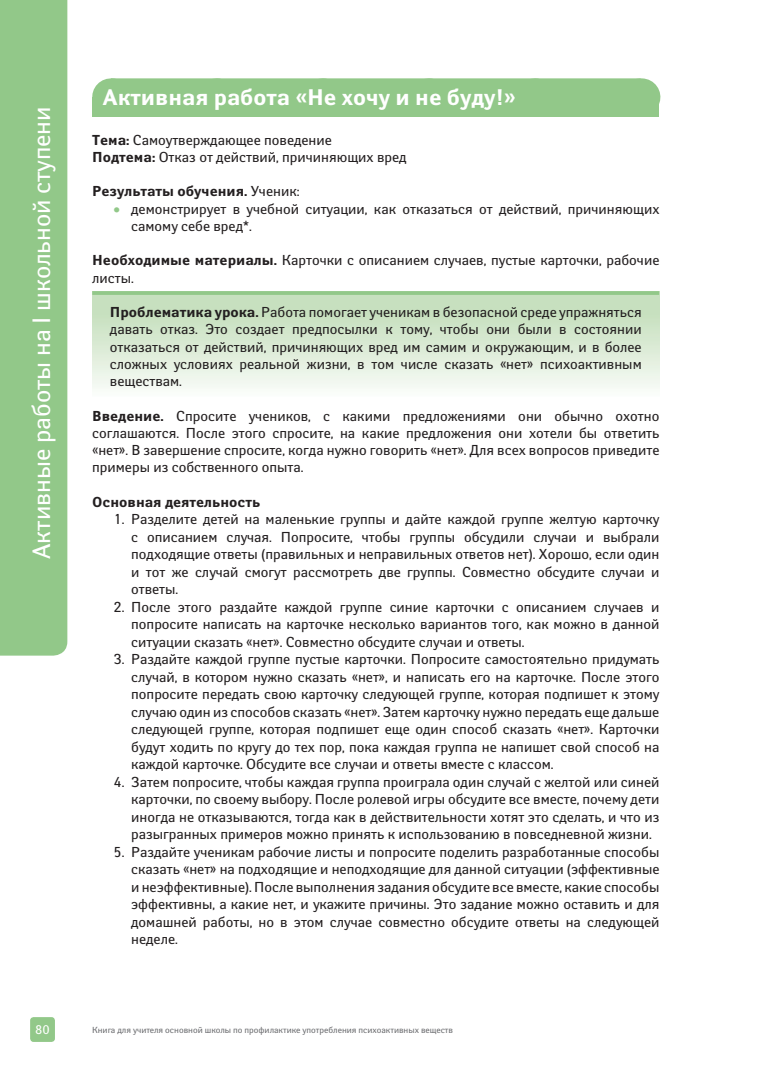
<style>
.page{position:relative;width:780px;height:1088px;background:#fff}
.page>*{position:absolute;margin:0;border:0;box-sizing:border-box;transform-origin:0 0}
.t1{font:25px "Yanus";color:#fff}
.t2{font:700 22.5px "Yanus";color:#fff}
.t3{font:14.38px/17.5px "Yanus";color:#231f20;text-align:justify}
.t4{font:700 14.38px "Yanus";color:#231f20}
.t5{font:12.5px "Yanus";color:#fff}
.t6{font:8.75px "Yanus";color:#6c6d70}
.s1{font-weight:700}
.s2{font-weight:400}
.s3{color:#92c889}
</style>
<div class="page">
<div style="left:30px;top:1017px;width:25px;height:25px;background:#92c889;border-radius:3px"></div>
<div style="left:0;top:0;width:67px;height:656px;background:#92c889"></div>
<div style="left:92px;top:292px;width:567px;height:105px;background:linear-gradient(to bottom,#bddab3,#f9fcf8)"></div>
<hr style="left:92px;top:291px;width:567px;height:4px;background:#92c889">
<div style="left:92px;top:97px;width:567px;height:20px;background:#92c889"></div>
<div style="left:111px;top:78px;width:529px;height:38px;background:#92c889"></div>
<svg style="left:217px;top:78px;width:370px;height:1px"></svg>
<hr style="left:640px;top:78px;width:1px;height:38px;background:#92c889">
<h1 class="t1" style="left:26px;top:559px;width:454px;rotate:-90deg">Активные работы на I школьной ступени</h1>
<h2 class="t2" style="left:103px;top:84px;width:414px">Активная работа «Не хочу и не буду!»</h2>
<p class="t3" style="left:92px;top:131px;width:316px"><span class="s1">тема:</span> Самоутверждающее поведение<br><span class="s1">Подтема:</span> Отказ от действий, причиняющих вред</p>
<p class="t4" style="left:92px;top:183px;width:209px">Результаты обучения. <span class="s2">Ученик:</span></p>
<p class="t3" style="left:131px;top:200px;width:529px;text-indent:-18px"><span class="s3">•</span> демонстрирует в учебной ситуации, как отказаться от действий, причиняющих самому себе вред*.</p>
<p class="t3" style="left:92px;top:252px;width:568px"><span class="s1">Необходимые материалы.</span> Карточки с описанием случаев, пустые карточки, рабочие листы.</p>
<p class="t3" style="left:110px;top:303px;width:533px"><span class="s1">Проблематика урока.</span> Работа помогает ученикам в безопасной среде упражняться давать отказ. Это создает предпосылки к тому, чтобы они были в состоянии отказаться от действий, причиняющих вред им самим и окружающим, и в более сложных условиях реальной жизни, в том числе сказать «нет» психоактивным веществам.</p>
<p class="t3" style="left:92px;top:407px;width:568px"><span class="s1">Введение.</span> Спросите учеников, с какими предложениями они обычно охотно соглашаются. После этого спросите, на какие предложения они хотели бы ответить «нет». В завершение спросите, когда нужно говорить «нет». Для всех вопросов приведите примеры из собственного опыта.</p>
<p class="t4" style="left:92px;top:493px;width:170px">Основная деятельность</p>
<p class="t3" style="left:131px;top:510px;width:529px;text-indent:-18px">1. Разделите детей на маленькие группы и дайте каждой группе желтую карточку с описанием случая. Попросите, чтобы группы обсудили случаи и выбрали подходящие ответы (правильных и неправильных ответов нет). Хорошо, если один и тот же случай смогут рассмотреть две группы. Совместно обсудите случаи и ответы.</p>
<p class="t3" style="left:131px;top:598px;width:530px;text-indent:-18px">2. После этого раздайте каждой группе синие карточки с описанием случаев и попросите написать на карточке несколько вариантов того, как можно в данной ситуации сказать «нет». Совместно обсудите случаи и ответы.</p>
<p class="t3" style="left:131px;top:650px;width:530px;text-indent:-18px">3. Раздайте каждой группе пустые карточки. Попросите самостоятельно придумать случай, в котором нужно сказать «нет», и написать его на карточке. После этого попросите передать свою карточку следующей группе, которая подпишет к этому случаю один из способов сказать «нет». Затем карточку нужно передать еще дальше следующей группе, которая подпишет еще один способ сказать «нет». Карточки будут ходить по кругу до тех пор, пока каждая группа не напишет свой способ на каждой карточке. Обсудите все случаи и ответы вместе с классом.</p>
<p class="t3" style="left:131px;top:773px;width:530px;text-indent:-18px">4. Затем попросите, чтобы каждая группа проиграла один случай с желтой или синей карточки, по своему выбору. После ролевой игры обсудите все вместе, почему дети иногда не отказываются, тогда как в действительности хотят это сделать, и что из разыгранных примеров можно принять к использованию в повседневной жизни.</p>
<p class="t3" style="left:131px;top:843px;width:529px;text-indent:-18px">5. Раздайте ученикам рабочие листы и попросите поделить разработанные способы сказать «нет» на подходящие и неподходящие для данной ситуации (эффективные и неэффективные). После выполнения задания обсудите все вместе, какие способы эффективны, а какие нет, и укажите причины. Это задание можно оставить и для домашней работы, но в этом случае совместно обсудите ответы на следующей неделе.</p>
<p class="t5" style="left:35px;top:1022px;width:16px">80</p>
<p class="t6" style="left:92px;top:1024px;width:362px">Книга для учителя основной школы по профилактике употребления психоактивных веществ</p>
</div>
